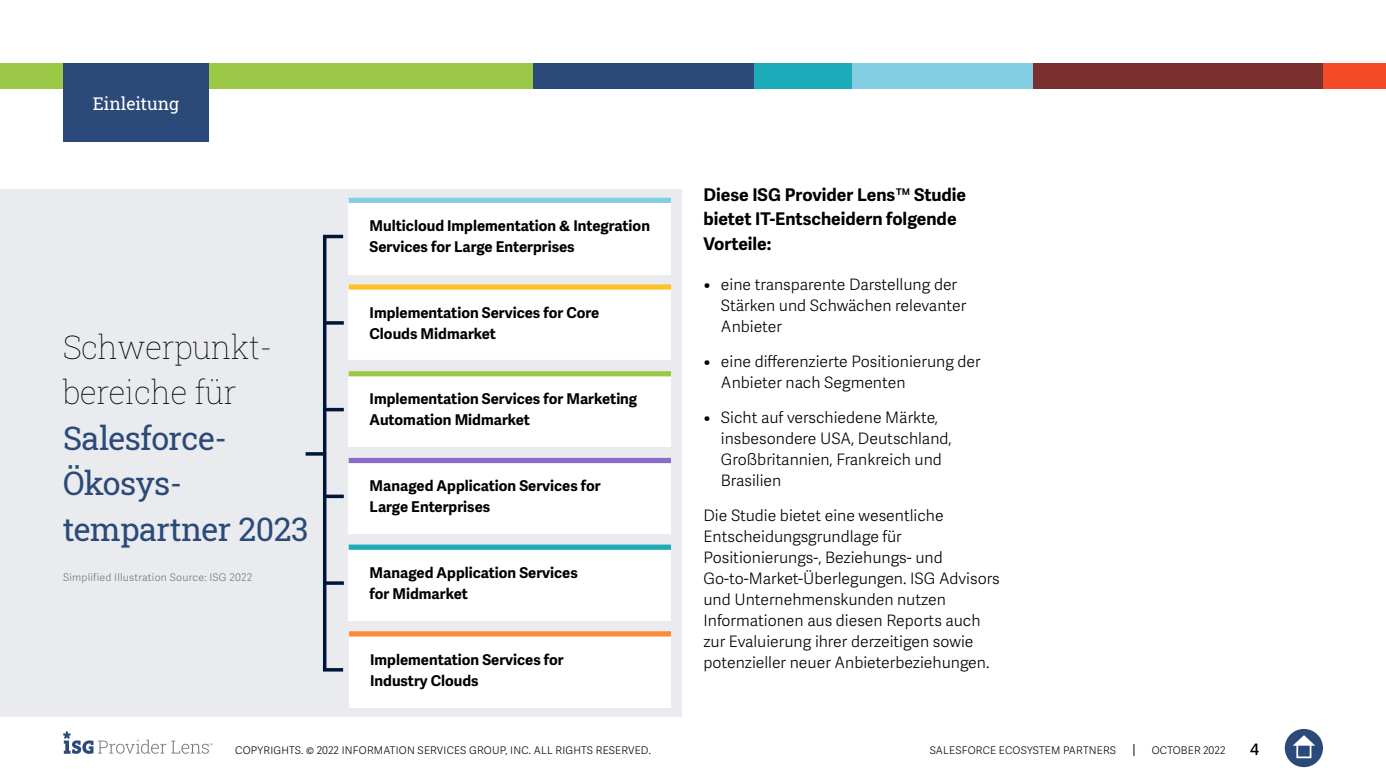
<style>
.page{position:relative;width:1386px;height:780px;background:#fff}
.page>*{position:absolute;margin:0;border:0;box-sizing:border-box;transform-origin:0 0}
.t1{font:32.38px/45.5px "Roboto Slab ISG P Regular";letter-spacing:-.015em;color:#2b4a79}
.t2{font:32.38px/45.5px "Roboto Slab ISG P Thin";letter-spacing:-.015em;color:#000}
.t3{font:700 17.5px/24.5px "Adelle Sans";color:#000101}
.t4{font:17.5px "Roboto Slab ISG P Regular";color:#fff}
.t5{font:300 15.75px/21px "Adelle Sans";color:#000101}
.t6{font:600 15.75px "Adelle Sans";color:#000}
.t7{font:700 14.88px/21px "Adelle Sans";color:#000}
.t8{font:700 14.88px/21px "Adelle Sans";color:#000101}
.t9{font:300 10.5px "Adelle Sans";letter-spacing:.02em;color:#000}
.t10{font:300 10.5px "Adelle Sans";letter-spacing:.02em;color:#75787b}
.s1{font-weight:700}
</style>
<div class="page">
<svg style="left:1133px;top:744px;width:1px;height:12px"></svg>
<div style="left:1285px;top:729px;width:38px;height:38px;background:#2b4a79;border-radius:50%"></div>
<svg style="left:1293px;top:735px;width:22px;height:10px"></svg>
<div style="left:1296px;top:743px;width:15px;height:15px;border:2px solid #fff"></div>
<svg style="left:63px;top:731px;width:150px;height:23px"></svg>
<div style="left:0;top:63px;width:533px;height:25px;background:#9bc947"></div>
<div style="left:533px;top:63px;width:223px;height:25px;background:#2b4a79"></div>
<div style="left:850px;top:63px;width:184px;height:25px;background:#84cee3"></div>
<div style="left:1323px;top:63px;width:63px;height:25px;background:#f54a26"></div>
<div style="left:1033px;top:63px;width:290px;height:25px;background:#7a302e"></div>
<div style="left:754px;top:63px;width:98px;height:25px;background:#1cabb9"></div>
<div style="left:0;top:189px;width:682px;height:527px;background:#e9ebee"></div>
<div style="left:63px;top:63px;width:146px;height:79px;background:#2b4a79"></div>
<div style="left:349px;top:459px;width:322px;height:75px;background:#fff"></div>
<div style="left:349px;top:458px;width:322px;height:5px;background:#8b6cc6"></div>
<div style="left:349px;top:372px;width:322px;height:75px;background:#fff"></div>
<div style="left:349px;top:371px;width:322px;height:5px;background:#9bc947"></div>
<div style="left:349px;top:285px;width:322px;height:75px;background:#fff"></div>
<div style="left:349px;top:284px;width:322px;height:6px;background:#ffc22b"></div>
<div style="left:349px;top:199px;width:322px;height:75px;background:#fff"></div>
<div style="left:349px;top:198px;width:322px;height:5px;background:#84cee3"></div>
<div style="left:349px;top:545px;width:322px;height:75px;background:#fff"></div>
<div style="left:349px;top:544px;width:322px;height:6px;background:#1cabb9"></div>
<div style="left:349px;top:632px;width:322px;height:75px;background:#fff"></div>
<div style="left:349px;top:631px;width:322px;height:5px;background:#fd8a36"></div>
<hr style="left:306px;top:452px;width:19px;height:3px;background:#001638">
<hr style="left:323px;top:668px;width:20px;height:3px;background:#001638">
<svg style="left:326px;top:581px;width:18px;height:4px"></svg>
<svg style="left:326px;top:494px;width:18px;height:4px"></svg>
<hr style="left:324px;top:408px;width:20px;height:3px;background:#001638">
<hr style="left:323px;top:237px;width:3px;height:433px;background:#001638">
<svg style="left:326px;top:321px;width:18px;height:4px"></svg>
<hr style="left:323px;top:235px;width:20px;height:3px;background:#001638">
<p class="t4" style="left:93px;top:91px;width:88px">Einleitung</p>
<h1 class="t2" style="left:63px;top:323px;width:211px">Schwerpunkt&shy;bereiche für</h1>
<h1 class="t1" style="left:63px;top:414px;width:247px">Salesforce-<br>Ökosys&shy;tempartner 2023</h1>
<p class="t10" style="left:63px;top:571px;width:191px">Simplified Illustration Source: ISG 2022</p>
<p class="t7" style="left:370px;top:215px;width:282px">Multicloud Implementation &amp; Integration<br>Services for Large Enterprises</p>
<p class="t7" style="left:370px;top:302px;width:231px">Implementation Services for Core<br>Clouds Midmarket</p>
<p class="t7" style="left:370px;top:389px;width:269px">Implementation Services for Marketing<br>Automation Midmarket</p>
<p class="t8" style="left:370px;top:475px;width:233px">Managed Application Services for<br>Large Enterprises</p>
<p class="t7" style="left:370px;top:562px;width:210px">Managed Application Services for Midmarket</p>
<p class="t8" style="left:370px;top:649px;width:195px">Implementation Services for<br>Industry Clouds</p>
<p class="t3" style="left:704px;top:182px;width:264px">Diese ISG Provider Lens™ Studie bietet IT-Entscheidern folgende<br>Vorteile:</p>
<p class="t5" style="left:721px;top:274px;width:247px;text-indent:-17px"><span class="s1">•</span> eine transparente Darstellung der<br>Stärken und Schwächen relevanter<br>Anbieter</p>
<p class="t5" style="left:721px;top:351px;width:261px;text-indent:-17px"><span class="s1">•</span> eine differenzierte Positionierung der<br>Anbieter nach Segmenten</p>
<p class="t5" style="left:721px;top:407px;width:232px;text-indent:-17px"><span class="s1">•</span> Sicht auf verschiedene Märkte, insbesondere USA, Deutschland,<br>Großbritannien, Frankreich und<br>Brasilien</p>
<p class="t5" style="left:704px;top:505px;width:298px">Die Studie bietet eine wesentliche Entscheidungsgrundlage für Positionierungs-, Beziehungs- und Go-to-Market-Überlegungen. ISG Advisors und Unternehmenskunden nutzen Informationen aus diesen Reports auch zur Evaluierung ihrer derzeitigen sowie potenzieller neuer Anbieterbeziehungen.</p>
<p class="t9" style="left:235px;top:744px;width:417px">COPYRIGHTS. © 2022 INFORMATION SERVICES GROUP, INC. ALL RIGHTS RESERVED.</p>
<p class="t9" style="left:930px;top:744px;width:188px">SALESFORCE ECOSYSTEM PARTNERS</p>
<p class="t9" style="left:1152px;top:744px;width:75px">OCTOBER 2022</p>
<p class="t6" style="left:1250px;top:740px;width:10px">4</p>
</div>
